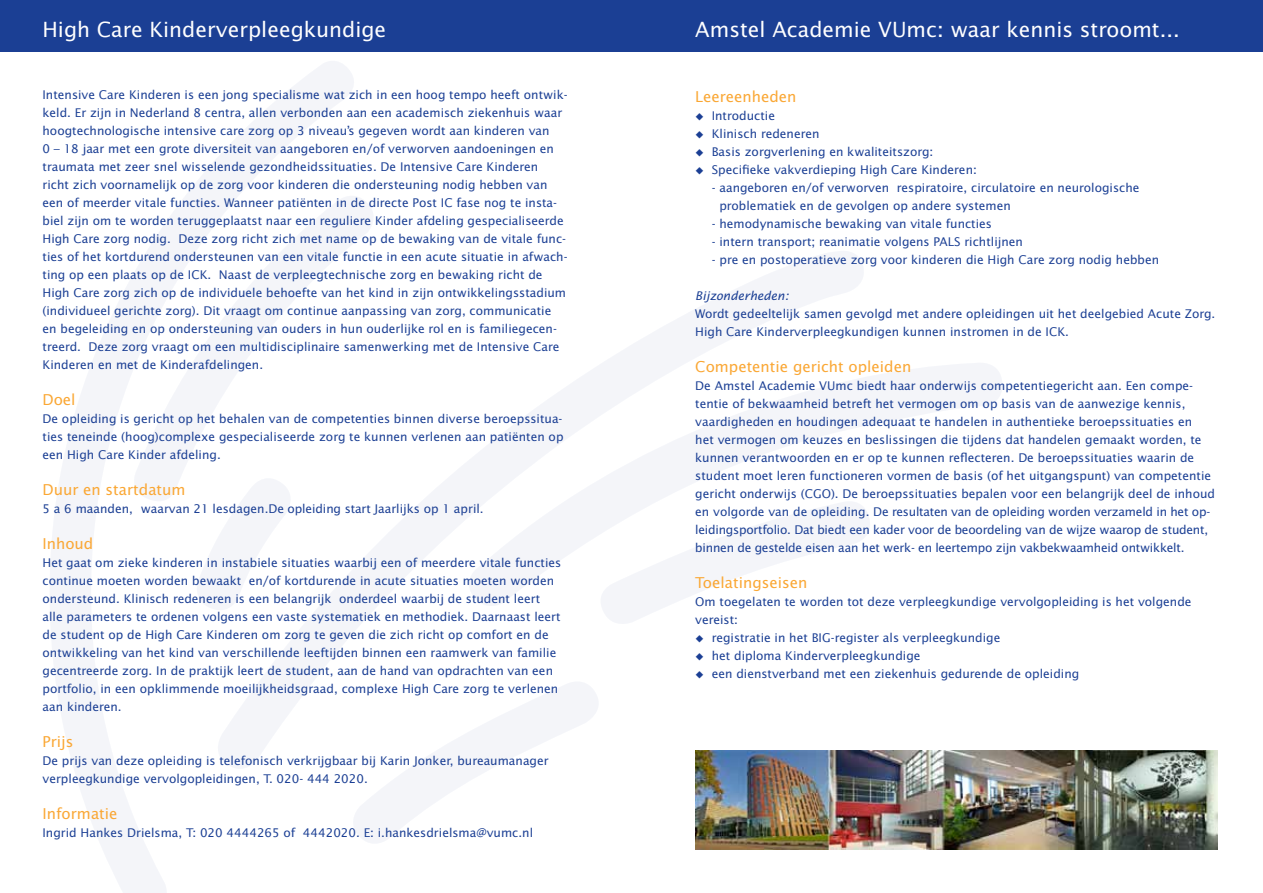
<style>
.page{position:relative;width:1263px;height:893px;background:#fff}
.page>*{position:absolute;margin:0;border:0;box-sizing:border-box;transform-origin:0 0}
.t1{font:21px "Lucida Sans";color:#fff}
.t2{font:15px "Lucida Sans";color:#faa734}
.t3{font:12px/18px "Lucida Sans";color:#1b3f94}
.t4{font:italic 12px "Lucida Sans";color:#1b3f94}
</style>
<div class="page">
<div style="left:0;top:0;width:1263px;height:51px;background:#1b3f94"></div>
<img style="left:695px;top:750px;width:522px;height:100px">
<svg style="left:361px;top:776px;width:116px;height:67px;fill:#f6f8fb"></svg>
<svg style="left:867px;top:363px;width:135px;height:170px"></svg>
<svg style="left:361px;top:251px;width:506px;height:525px"></svg>
<svg style="left:361px;top:199px;width:20px;height:309px"></svg>
<svg style="left:50px;top:61px;width:311px;height:832px"></svg>
<h1 class="t1" style="left:43px;top:17px;width:345px">High Care Kinderverpleegkundige</h1>
<h1 class="t1" style="left:695px;top:17px;width:486px">Amstel Academie VUmc: waar kennis stroomt...</h1>
<p class="t3" style="left:43px;top:86px;width:527px">Intensive Care Kinderen is een jong specialisme wat zich in een hoog tempo heeft ontwik&shy;keld. Er zijn in Nederland 8 centra, allen verbonden aan een academisch ziekenhuis waar hoogtechnologische intensive care zorg op 3 niveau’s gegeven wordt aan kinderen van<br>0 – 18 jaar met een grote diversiteit van aangeboren en/of verworven aandoeningen en traumata met zeer snel wisselende gezondheidssituaties. De Intensive Care Kinderen richt zich voornamelijk op de zorg voor kinderen die ondersteuning nodig hebben van een of meerder vitale functies. Wanneer patiënten in de directe Post IC fase nog te insta&shy;biel zijn om te worden teruggeplaatst naar een reguliere Kinder afdeling gespecialiseerde High Care zorg nodig. Deze zorg richt zich met name op de bewaking van de vitale func&shy;ties of het kortdurend ondersteunen van een vitale functie in een acute situatie in afwach&shy;ting op een plaats op de ICK. Naast de verpleegtechnische zorg en bewaking richt de High Care zorg zich op de individuele behoefte van het kind in zijn ontwikkelingsstadium (individueel gerichte zorg). Dit vraagt om continue aanpassing van zorg, communicatie en begeleiding en op ondersteuning van ouders in hun ouderlijke rol en is familiegecen&shy;treerd. Deze zorg vraagt om een multidisciplinaire samenwerking met de Intensive Care Kinderen en met de Kinderafdelingen.</p>
<p class="t2" style="left:43px;top:391px;width:35px">Doel</p>
<p class="t3" style="left:43px;top:410px;width:522px;text-align:justify">De opleiding is gericht op het behalen van de competenties binnen diverse beroepssitua&shy;ties teneinde (hoog)complexe gespecialiseerde zorg te kunnen verlenen aan patiënten op een High Care Kinder afdeling.</p>
<p class="t2" style="left:43px;top:481px;width:145px">Duur en startdatum</p>
<p class="t3" style="left:43px;top:500px;width:443px">5 a 6 maanden, waarvan 21 lesdagen.De opleiding start Jaarlijks op 1 april.</p>
<p class="t2" style="left:43px;top:535px;width:52px">Inhoud</p>
<p class="t3" style="left:43px;top:554px;width:520px">Het gaat om zieke kinderen in instabiele situaties waarbij een of meerdere vitale functies continue moeten worden bewaakt en/of kortdurende in acute situaties moeten worden ondersteund. Klinisch redeneren is een belangrijk onderdeel waarbij de student leert alle parameters te ordenen volgens een vaste systematiek en methodiek. Daarnaast leert de student op de High Care Kinderen om zorg te geven die zich richt op comfort en de ontwikkeling van het kind van verschillende leeftijden binnen een raamwerk van familie gecentreerde zorg. In de praktijk leert de student, aan de hand van opdrachten van een portfolio, in een opklimmende moeilijkheidsgraad, complexe High Care zorg te verlenen aan kinderen.</p>
<p class="t2" style="left:43px;top:733px;width:32px">Prijs</p>
<p class="t3" style="left:43px;top:752px;width:508px">De prijs van deze opleiding is telefonisch verkrijgbaar bij Karin Jonker, bureaumanager verpleegkundige vervolgopleidingen, T. 020- 444 2020.</p>
<p class="t2" style="left:43px;top:805px;width:77px">Informatie</p>
<p class="t3" style="left:43px;top:824px;width:492px">Ingrid Hankes Drielsma, T: 020 4444265 of 4442020. E: i.hankesdrielsma@vumc.nl</p>
<p class="t2" style="left:695px;top:88px;width:103px">Leereenheden</p>
<p class="t3" style="left:695px;top:107px;width:81px">◆ Introductie</p>
<p class="t3" style="left:695px;top:125px;width:126px">◆ Klinisch redeneren</p>
<p class="t3" style="left:695px;top:143px;width:240px">◆ Basis zorgverlening en kwaliteitszorg:</p>
<p class="t3" style="left:695px;top:161px;width:283px">◆ Specifieke vakverdieping High Care Kinderen:</p>
<p class="t3" style="left:719px;top:179px;width:422px;text-indent:-8px">- aangeboren en/of verworven respiratoire, circulatoire en neurologische problematiek en de gevolgen op andere systemen</p>
<p class="t3" style="left:712px;top:215px;width:282px">- hemodynamische bewaking van vitale functies</p>
<p class="t3" style="left:712px;top:233px;width:313px">- intern transport; reanimatie volgens PALS richtlijnen</p>
<p class="t3" style="left:712px;top:251px;width:449px">- pre en postoperatieve zorg voor kinderen die High Care zorg nodig hebben</p>
<p class="t4" style="left:695px;top:289px;width:95px">Bijzonderheden:</p>
<p class="t3" style="left:695px;top:305px;width:522px">Wordt gedeeltelijk samen gevolgd met andere opleidingen uit het deelgebied Acute Zorg.<br>High Care Kinderverpleegkundigen kunnen instromen in de ICK.</p>
<p class="t2" style="left:695px;top:358px;width:218px">Competentie gericht opleiden</p>
<p class="t3" style="left:695px;top:377px;width:521px">De Amstel Academie VUmc biedt haar onderwijs competentiegericht aan. Een compe&shy;tentie of bekwaamheid betreft het vermogen om op basis van de aanwezige kennis, vaardigheden en houdingen adequaat te handelen in authentieke beroepssituaties en<br>het vermogen om keuzes en beslissingen die tijdens dat handelen gemaakt worden, te kunnen verantwoorden en er op te kunnen reflecteren. De beroepssituaties waarin de student moet leren functioneren vormen de basis (of het uitgangspunt) van competentie gericht onderwijs (CGO). De beroepssituaties bepalen voor een belangrijk deel de inhoud en volgorde van de opleiding. De resultaten van de opleiding worden verzameld in het op&shy;leidingsportfolio. Dat biedt een kader voor de beoordeling van de wijze waarop de student, binnen de gestelde eisen aan het werk- en leertempo zijn vakbekwaamheid ontwikkelt.</p>
<p class="t2" style="left:695px;top:574px;width:114px">Toelatingseisen</p>
<p class="t3" style="left:695px;top:593px;width:498px">Om toegelaten te worden tot deze verpleegkundige vervolgopleiding is het volgende vereist:</p>
<p class="t3" style="left:695px;top:629px;width:307px">◆ registratie in het BIG-register als verpleegkundige</p>
<p class="t3" style="left:695px;top:647px;width:227px">◆ het diploma Kinderverpleegkundige</p>
<p class="t3" style="left:695px;top:665px;width:385px">◆ een dienstverband met een ziekenhuis gedurende de opleiding</p>
</div>
